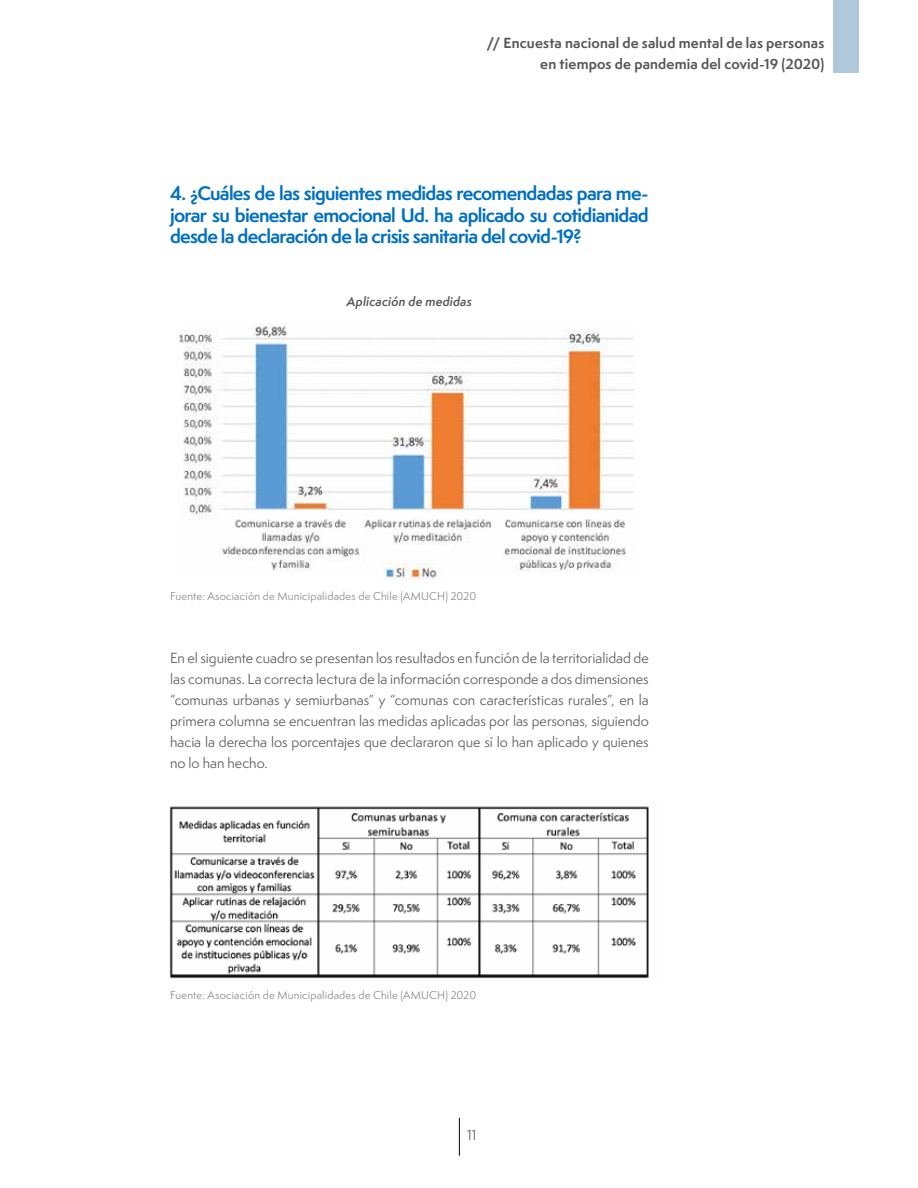
<style>
.page{position:relative;width:918px;height:1188px;background:#fff}
.page>*{position:absolute;margin:0;border:0;box-sizing:border-box;transform-origin:0 0}
.t1{font:700 18px/21.6px "Semplicita Pro";letter-spacing:-.04em;color:#0070c0;text-align:justify}
.t2{font:13.5px/21px "Semplicita Pro";color:#575756;text-align:justify}
.t3{font:700 13.5px/21px "Semplicita Pro";letter-spacing:.015em;color:#575756;text-align:right}
.t4{font:italic 600 12px "Semplicita Pro";letter-spacing:.015em;color:#575756}
.t5{font:10.5px "Semplicita Pro";letter-spacing:.02em;color:#878787}
</style>
<div class="page">
<hr style="left:459px;top:1118px;width:1px;height:38px;background:#000">
<div style="left:834px;top:0;width:25px;height:72px;background:#afc8da"></div>
<img style="left:178px;top:323px;width:456px;height:257px">
<img style="left:169px;top:806px;width:480px;height:173px">
<p class="t3" style="left:486px;top:32px;width:340px">// Encuesta nacional de salud mental de las personas en tiempos de pandemia del covid-19 (2020)</p>
<h1 class="t1" style="left:170px;top:182px;width:480px">4. ¿Cuáles de las siguientes medidas recomendadas para me&shy;jorar su bienestar emocional Ud. ha aplicado su cotidianidad desde la declaración de la crisis sanitaria del covid-19?</h1>
<p class="t4" style="left:347px;top:293px;width:127px">Aplicación de medidas</p>
<p class="t5" style="left:170px;top:589px;width:308px">Fuente: Asociación de Municipalidades de Chile (AMUCH) 2020</p>
<p class="t2" style="left:170px;top:647px;width:480px">En el siguiente cuadro se presentan los resultados en función de la territorialidad de las comunas. La correcta lectura de la información corresponde a dos dimensiones “comunas urbanas y semiurbanas” y “comunas con características rurales”, en la primera columna se encuentran las medidas aplicadas por las personas, siguiendo hacia la derecha los porcentajes que declararon que sí lo han aplicado y quienes no lo han hecho.</p>
<p class="t5" style="left:170px;top:988px;width:308px">Fuente: Asociación de Municipalidades de Chile (AMUCH) 2020</p>
<p class="t2" style="left:467px;top:1125px;width:11px">11</p>
</div>
